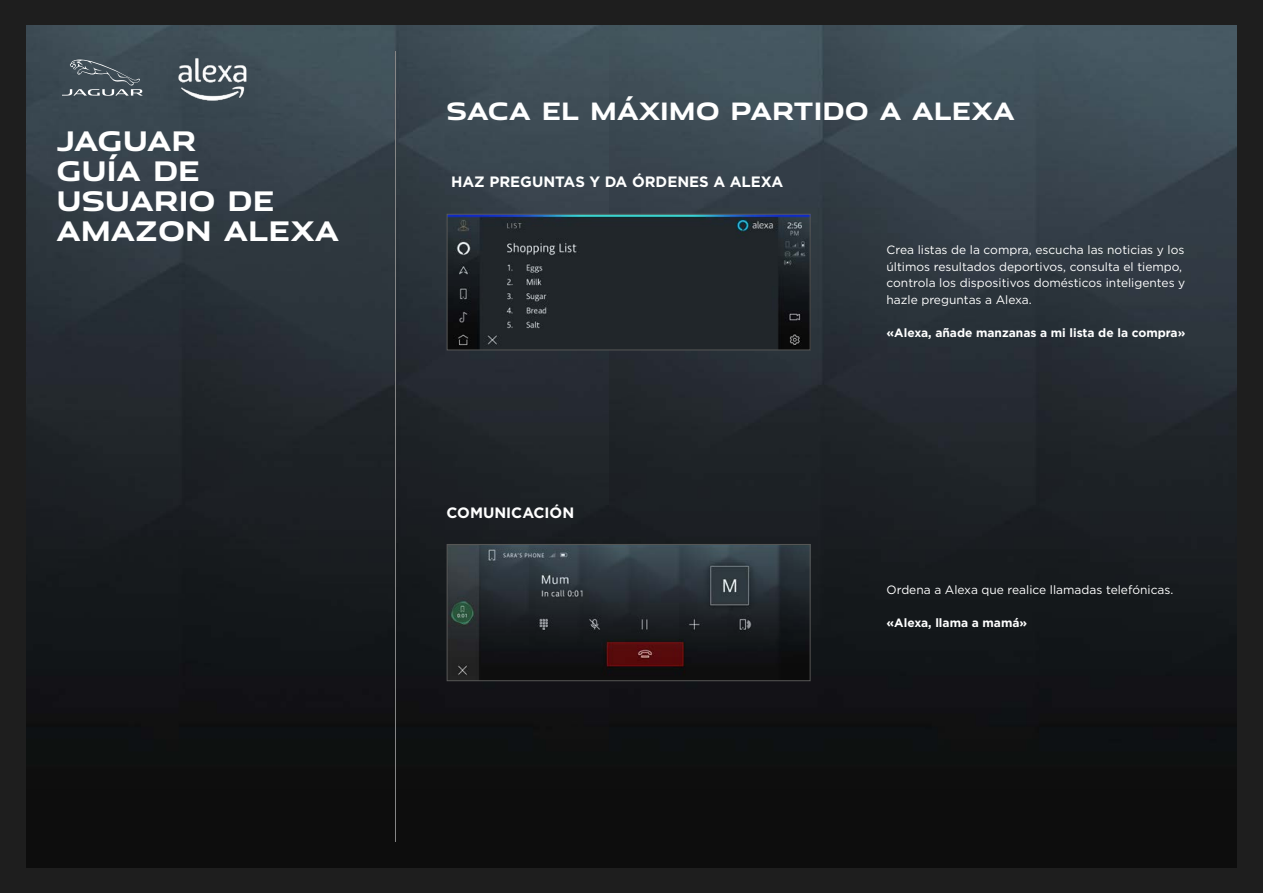
<style>
.page{position:relative;width:1263px;height:893px;background:#1e1e1e}
.page>*{position:absolute;margin:0;border:0;box-sizing:border-box;transform-origin:0 0}
.t1{font:700 27px/30px "Jaguar Modern";color:#fff}
.t2{font:700 24px "Jaguar Modern";color:#fff}
.t3{font:700 15px "Gotham";color:#fff}
.t4{font:12px/16.5px "Gotham";color:#fff}
.t5{font:700 12px "Gotham";color:#fff}
</style>
<div class="page">
<img style="left:26px;top:26px;width:1210px;height:841px">
<img style="left:168px;top:52px;width:89px;height:66px">
<svg style="left:62px;top:60px;width:81px;height:36px;background:#535f67"></svg>
<hr style="left:395px;top:51px;width:1px;height:791px;background:#878787">
<img style="left:449px;top:546px;width:359px;height:133px">
<div style="left:447px;top:544px;width:363px;height:137px;border:1px solid #575756"></div>
<img style="left:449px;top:216px;width:359px;height:132px">
<div style="left:447px;top:214px;width:363px;height:136px;border:1px solid #575756"></div>
<h1 class="t1" style="left:56px;top:124px;width:284px">JAGUAR<br>GUÍA DE<br>USUARIO DE<br>AMAZON ALEXA</h1>
<h2 class="t2" style="left:446px;top:91px;width:570px">SACA EL MÁXIM O PARTIDO A ALEXA</h2>
<p class="t3" style="left:451px;top:172px;width:334px">HAZ PREGUNTAS Y DA ÓRDENES A ALEXA</p>
<p class="t3" style="left:446px;top:503px;width:129px">COMUNICACIÓN</p>
<p class="t4" style="left:886px;top:241px;width:300px">Crea listas de la compra, escucha las noticias y los últimos resultados deportivos, consulta el tiempo, controla los dispositivos domésticos inteligentes y hazle preguntas a Alexa.</p>
<p class="t5" style="left:886px;top:324px;width:300px">«Alexa, añade manzanas a mi lista de la compra»</p>
<p class="t4" style="left:886px;top:581px;width:288px">Ordena a Alexa que realice llamadas telefónicas.</p>
<p class="t5" style="left:886px;top:615px;width:142px">«Alexa, llama a mamá»</p>
</div>
